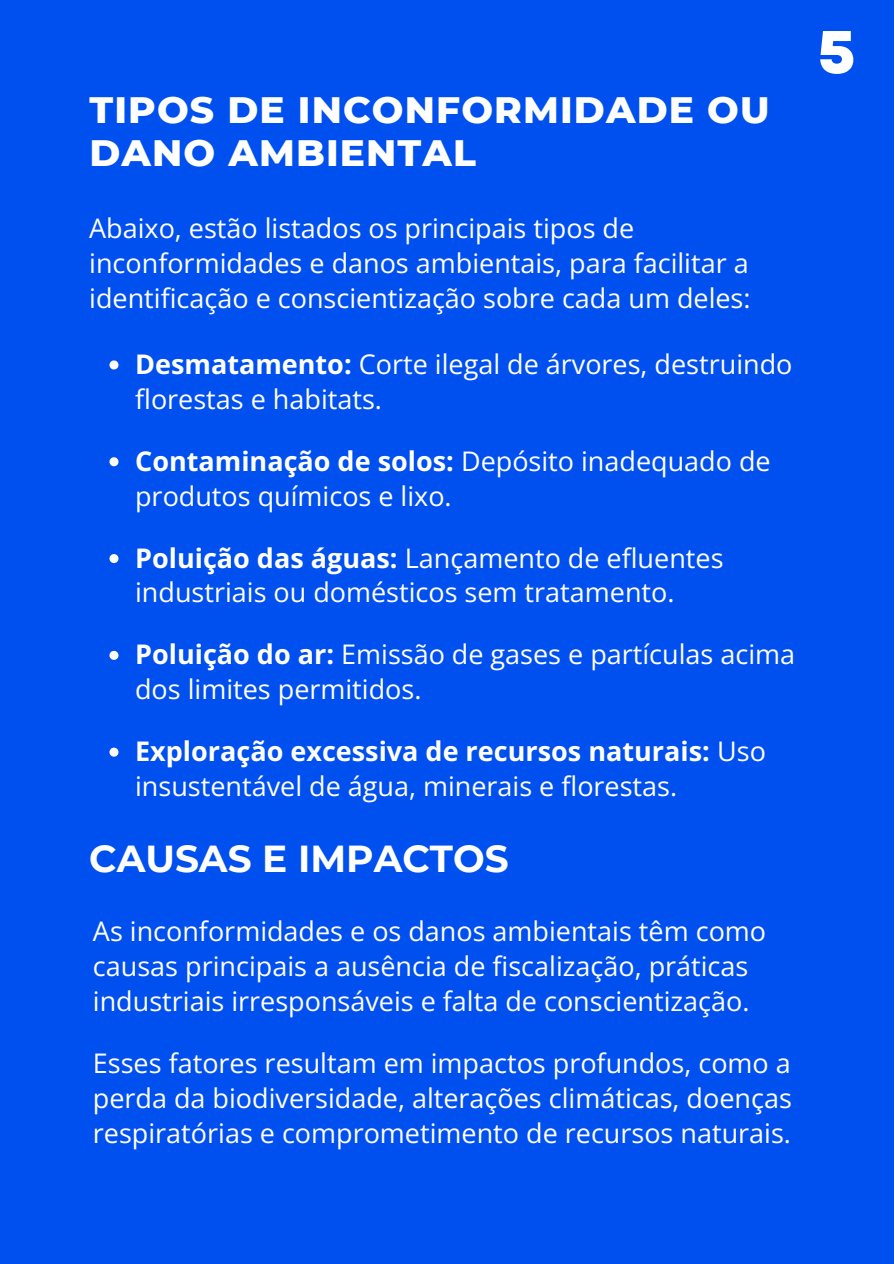
<style>
.page{position:relative;width:894px;height:1264px;background:#fff}
.page>*{position:absolute;margin:0;border:0;box-sizing:border-box;transform-origin:0 0}
.t1{font:800 60px "Garet";color:#fff}
.t2{font:800 37.5px/43.8px "Montserrat";letter-spacing:.03em;color:#fff}
.t3{font:700 37.5px "Montserrat";color:#fff}
.t4{font:27px/34.8px "Open Sans";color:#fff}
.s1{font-weight:700}
</style>
<div class="page">
<div style="left:0;top:0;width:893px;height:1263px;background:#0050f0"></div>
<svg style="left:109px;top:360px;width:9px;height:9px"></svg>
<svg style="left:109px;top:457px;width:9px;height:9px"></svg>
<svg style="left:109px;top:554px;width:9px;height:9px"></svg>
<svg style="left:109px;top:651px;width:9px;height:9px"></svg>
<svg style="left:109px;top:747px;width:9px;height:9px"></svg>
<h1 class="t2" style="left:89px;top:87px;width:681px">TIPOS DE INCONFORMIDADE OU<br>DANO AMBIENTAL</h1>
<p class="t4" style="left:89px;top:210px;width:662px">Abaixo, estão listados os principais tipos de inconformidades e danos ambientais, para facilitar a identificação e conscientização sobre cada um deles:</p>
<p class="t4" style="left:135px;top:346px;width:658px"><span class="s1">Desmatamento:</span> Corte ilegal de árvores, destruindo florestas e habitats.</p>
<p class="t4" style="left:135px;top:443px;width:636px"><span class="s1">Contaminação de solos:</span> Depósito inadequado de produtos químicos e lixo.</p>
<p class="t4" style="left:135px;top:539px;width:589px"><span class="s1">Poluição das águas:</span> Lançamento de efluentes industriais ou domésticos sem tratamento.</p>
<p class="t4" style="left:135px;top:636px;width:661px"><span class="s1">Poluição do ar:</span> Emissão de gases e partículas acima dos limites permitidos.</p>
<p class="t4" style="left:135px;top:733px;width:632px"><span class="s1">Exploração excessiva de recursos naturais:</span> Uso insustentável de água, minerais e florestas.</p>
<h1 class="t3" style="left:89px;top:836px;width:421px">CAUSAS E IMPACTOS</h1>
<p class="t4" style="left:93px;top:913px;width:674px">As inconformidades e os danos ambientais têm como causas principais a ausência de fiscalização, práticas industriais irresponsáveis e falta de conscientização.</p>
<p class="t4" style="left:93px;top:1044px;width:700px;text-align:justify">Esses fatores resultam em impactos profundos, como a perda da biodiversidade, alterações climáticas, doenças respiratórias e comprometimento de recursos naturais.</p>
<p class="t1" style="left:817px;top:9px;width:39px">5</p>
</div>
